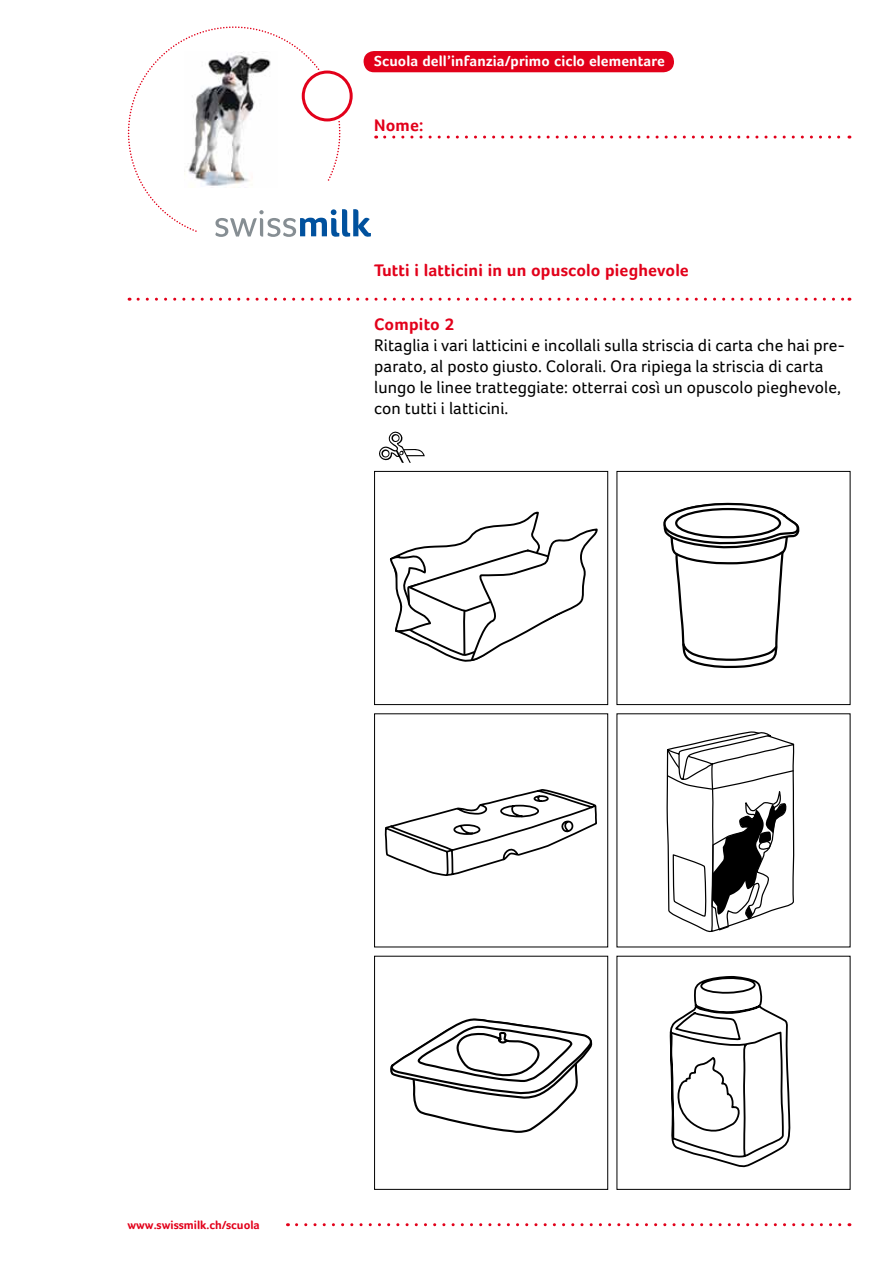
<style>
.page{position:relative;width:893px;height:1263px;background:#fff}
.page>*{position:absolute;margin:0;border:0;box-sizing:border-box;transform-origin:0 0}
.t1{font:17.25px/21px "Foco";letter-spacing:.005em;color:#000}
.t2{font:700 17.25px "Foco";letter-spacing:.01em;color:#e2001a}
.t3{font:700 15px "Foco";letter-spacing:.01em;color:#fff}
.t4{font:700 12px "Foco";color:#e2001a}
</style>
<div class="page">
<svg style="left:138px;top:298px;width:712px;height:3px"></svg>
<svg style="left:379px;top:432px;width:46px;height:31px"></svg>
<svg style="left:390px;top:512px;width:208px;height:150px"></svg>
<div style="left:374px;top:471px;width:234px;height:234px;border:1px solid #000"></div>
<svg style="left:385px;top:789px;width:212px;height:87px"></svg>
<div style="left:374px;top:713px;width:234px;height:234px;border:1px solid #000"></div>
<svg style="left:390px;top:1018px;width:202px;height:115px"></svg>
<div style="left:374px;top:956px;width:234px;height:234px;border:1px solid #000"></div>
<svg style="left:663px;top:503px;width:136px;height:165px"></svg>
<div style="left:676px;top:509px;width:104px;height:28px;background:#fff;border-radius:50%"></div>
<div style="left:675px;top:508px;width:106px;height:30px;border:2px solid #000;border-radius:50%"></div>
<div style="left:617px;top:471px;width:233px;height:234px;border:1px solid #000"></div>
<svg style="left:666px;top:731px;width:128px;height:201px"></svg>
<svg style="left:670px;top:976px;width:120px;height:191px"></svg>
<svg style="left:128px;top:26px;width:249px;height:211px"></svg>
<svg style="left:385px;top:136px;width:465px;height:3px"></svg>
<svg style="left:297px;top:1223px;width:553px;height:3px"></svg>
<div style="left:364px;top:51px;width:310px;height:21px;background:#e2001a;border-radius:11px"></div>
<p class="t3" style="left:374px;top:52px;width:292px">Scuola dell’infanzia/primo ciclo elementare</p>
<p class="t2" style="left:374px;top:115px;width:51px">Nome:</p>
<p class="t2" style="left:374px;top:260px;width:316px">Tutti i latticini in un opuscolo pieghevole</p>
<p class="t2" style="left:374px;top:314px;width:82px">Compito 2</p>
<p class="t1" style="left:374px;top:335px;width:472px">Ritaglia i vari latticini e incollali sulla striscia di carta che hai pre&shy;parato, al posto giusto. Colorali. Ora ripiega la striscia di carta lungo le linee tratteggiate: otterrai così un opuscolo pieghevole, con tutti i latticini.</p>
<p class="t4" style="left:128px;top:1218px;width:134px">www.swissmilk.ch/scuola</p>
</div>
